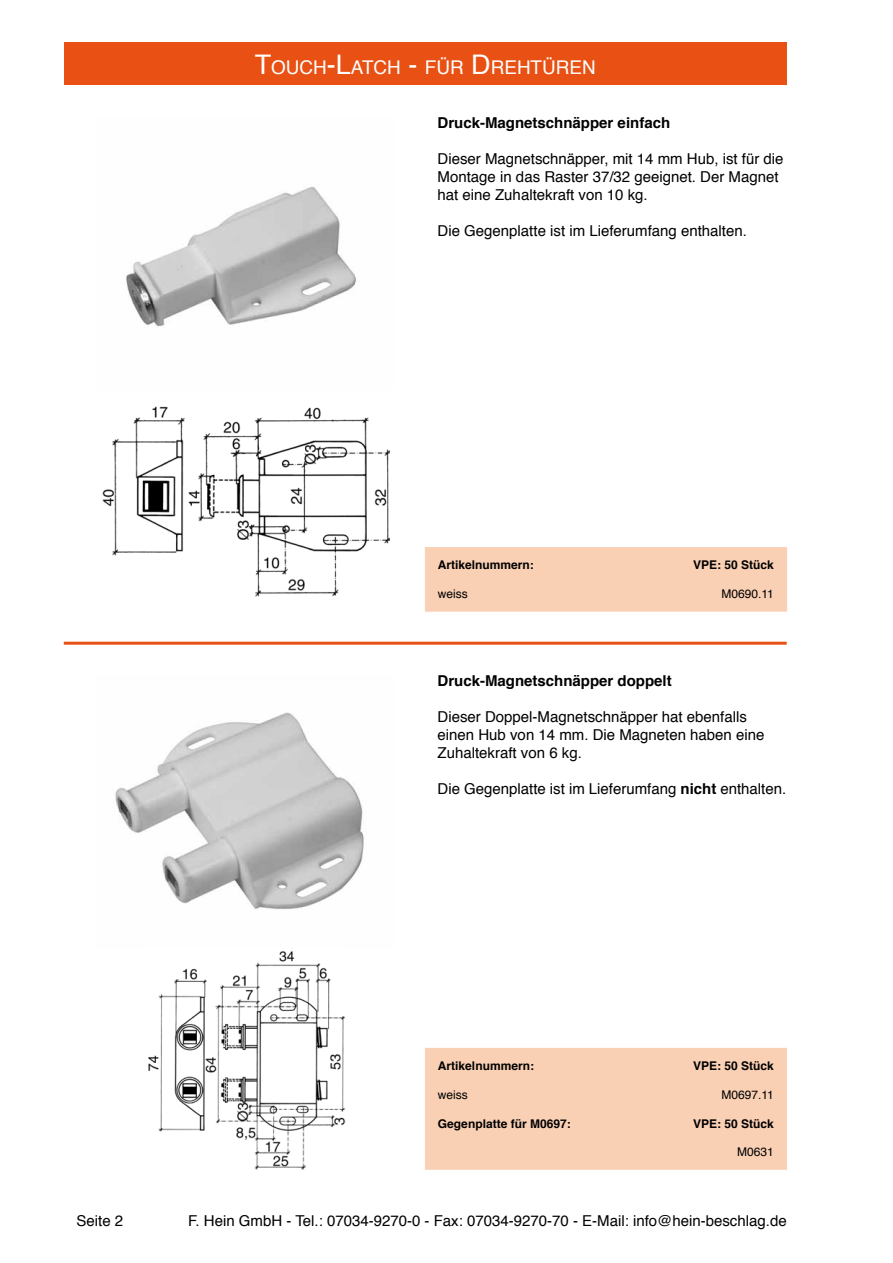
<style>
.page{position:relative;width:893px;height:1263px;background:#fff}
.page>*{position:absolute;margin:0;border:0;box-sizing:border-box;transform-origin:0 0}
.t1{font:18.9px "Helvetica";color:#fff}
.t2{font:15px/18px "Helvetica";color:#000}
.t3{font:700 15px "Helvetica";color:#000}
.t4{font:700 12px "Helvetica";color:#000}
.t5{font:12px "Helvetica";color:#000}
.s1{font-size:27px}
.s2{font-weight:700}
</style>
<div class="page">
<div style="left:64px;top:43px;width:723px;height:42px;background:#e85113"></div>
<img style="left:115px;top:712px;width:249px;height:197px">
<img style="left:126px;top:186px;width:230px;height:141px">
<div style="left:425px;top:1048px;width:362px;height:121px;background:#fad0b4"></div>
<img style="left:102px;top:406px;width:288px;height:191px">
<img style="left:148px;top:951px;width:198px;height:218px">
<div style="left:425px;top:547px;width:362px;height:64px;background:#fad0b4"></div>
<hr style="left:64px;top:642px;width:723px;height:3px;background:#e85113">
<p class="t1" style="left:255px;top:53px;width:343px"><span class="s1">T</span>OUCH<span class="s1">-L</span>ATCH <span class="s1">-</span> FÜR <span class="s1">D</span> REHTÜREN</p>
<p class="t3" style="left:438px;top:111px;width:234px">Druck-Magnetschnäpper einfach</p>
<p class="t2" style="left:438px;top:150px;width:347px">Dieser Magnetschnäpper, mit 14 mm Hub, ist für die<br>Montage in das Raster 37/32 geeignet. Der Magnet hat eine Zuhaltekraft von 10 kg.</p>
<p class="t2" style="left:438px;top:222px;width:311px">Die Gegenplatte ist im Lieferumfang enthalten.</p>
<p class="t4" style="left:438px;top:555px;width:98px">Artikelnummern:</p>
<p class="t4" style="left:693px;top:555px;width:82px">VPE: 50 Stück</p>
<p class="t5" style="left:438px;top:584px;width:31px">weiss</p>
<p class="t5" style="left:721px;top:584px;width:54px">M0690.11</p>
<p class="t3" style="left:438px;top:669px;width:236px">Druck-Magnetschnäpper doppelt</p>
<p class="t2" style="left:438px;top:708px;width:328px">Dieser Doppel-Magnetschnäpper hat ebenfalls einen Hub von 14 mm. Die Magneten haben eine<br>Zuhaltekraft von 6 kg.</p>
<p class="t2" style="left:438px;top:780px;width:350px">Die Gegenplatte ist im Lieferumfang <span class="s2">nicht</span> enthalten.</p>
<p class="t4" style="left:438px;top:1056px;width:98px">Artikelnummern:</p>
<p class="t4" style="left:693px;top:1056px;width:82px">VPE: 50 Stück</p>
<p class="t5" style="left:438px;top:1085px;width:31px">weiss</p>
<p class="t5" style="left:721px;top:1085px;width:54px">M0697.11</p>
<p class="t4" style="left:438px;top:1113px;width:134px">Gegenplatte für M0697:</p>
<p class="t4" style="left:693px;top:1113px;width:82px">VPE: 50 Stück</p>
<p class="t5" style="left:737px;top:1143px;width:38px">M0631</p>
<p class="t2" style="left:77px;top:1213px;width:48px">Seite 2</p>
<p class="t2" style="left:188px;top:1213px;width:600px">F. Hein GmbH - Tel.: 07034-9270-0 - Fax: 07034-9270-70 - E-Mail: info@hein-beschlag.de</p>
</div>
